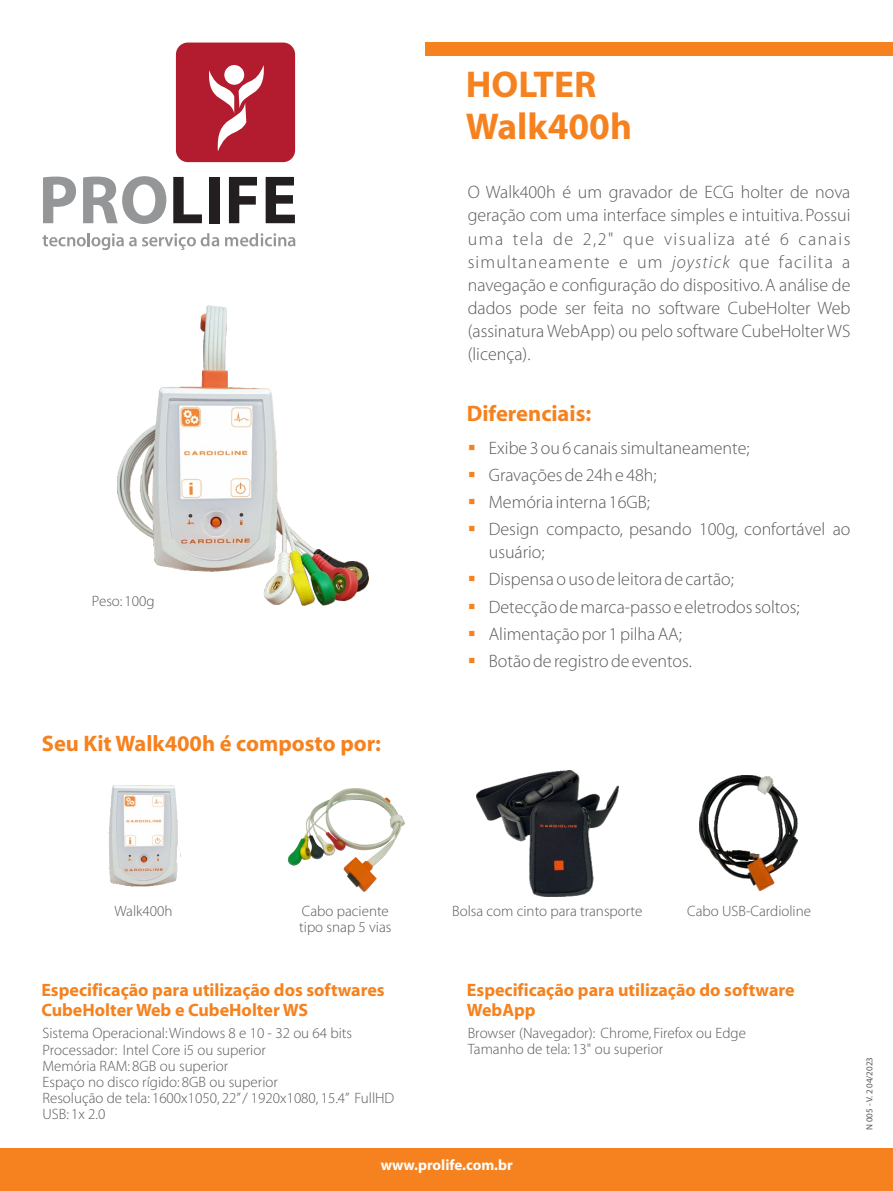
<style>
.page{position:relative;width:893px;height:1191px;background:#fff}
.page>*{position:absolute;margin:0;border:0;box-sizing:border-box;transform-origin:0 0}
.t1{font:37.5px/41.2px "Adobe Corp ID Myriad Bd";color:#f5821f}
.t2{font:22.5px "Adobe Corp ID Myriad Bd";color:#f5821f}
.t3{font:18px/23.2px "Adobe Corp ID Myriad Lt";color:#58595b;text-align:justify}
.t4{font:18px/19.8px "Adobe Corp ID Myriad Bd";color:#f5821f}
.t5{font:15px/16px "Adobe Corp ID Myriad Lt";color:#58595b}
.t6{font:15px "Adobe Corp ID Myriad Bd";color:#fff}
.t7{font:9px "Adobe Corp ID Myriad Rg";color:#58595b}
.s1{font-family:"Adobe Corp ID Myriad Lt It"}
.s2{color:#f5821f}
</style>
<div class="page">
<div style="left:425px;top:43px;width:468px;height:13px;background:#f5821f"></div>
<svg style="left:43px;top:177px;width:33px;height:46px"></svg>
<svg style="left:83px;top:176px;width:83px;height:48px"></svg>
<svg style="left:173px;top:177px;width:29px;height:46px"></svg>
<div style="left:209px;top:177px;width:10px;height:46px;background:#231f20"></div>
<svg style="left:229px;top:177px;width:28px;height:46px"></svg>
<svg style="left:266px;top:177px;width:29px;height:46px"></svg>
<svg style="left:43px;top:233px;width:176px;height:17px"></svg>
<svg style="left:225px;top:233px;width:70px;height:13px"></svg>
<svg style="left:176px;top:43px;width:119px;height:119px;background:#ba3545"></svg>
<div style="left:0;top:1148px;width:893px;height:43px;background:#f5821f"></div>
<img style="left:118px;top:306px;width:250px;height:300px">
<img style="left:699px;top:775px;width:99px;height:115px">
<img style="left:476px;top:770px;width:142px;height:126px">
<img style="left:108px;top:785px;width:74px;height:102px">
<img style="left:311px;top:793px;width:94px;height:99px">
<p class="t5" style="left:92px;top:594px;width:64px">Peso: 100g</p>
<p class="t2" style="left:42px;top:734px;width:341px">Seu Kit Walk400h é composto por:</p>
<h1 class="t1" style="left:466px;top:67px;width:168px">HOLTER<br>Walk400h</h1>
<p class="t3" style="left:468px;top:182px;width:384px">O Walk400h é um gravador de ECG holter de nova geração com uma interface simples e intuitiva. Possui uma tela de 2,2" que visualiza até 6 canais simultaneamente e um <span class="s1">joystick</span> que facilita a navegação e configuração do dispositivo.A análise de dados pode ser feita no software CubeHolter Web (assinatura WebApp) ou pelo software CubeHolter WS (licença).</p>
<p class="t2" style="left:467px;top:405px;width:126px">Diferenciais:</p>
<p class="t3" style="left:468px;top:437px;width:283px"><span class="s2">▪</span> Exibe 3 ou 6 canais simultaneamente;</p>
<p class="t3" style="left:468px;top:465px;width:190px"><span class="s2">▪</span> Gravações de 24h e 48h;</p>
<p class="t3" style="left:468px;top:492px;width:184px"><span class="s2">▪</span> Memória interna 16GB;</p>
<p class="t3" style="left:489px;top:519px;width:363px;text-indent:-21px"><span class="s2">▪</span> Design compacto, pesando 100g, confortável ao usuário;</p>
<p class="t3" style="left:468px;top:569px;width:268px"><span class="s2">▪</span> Dispensa o uso de leitora de cartão;</p>
<p class="t3" style="left:468px;top:596px;width:333px"><span class="s2">▪</span> Detecção de marca-passo e eletrodos soltos;</p>
<p class="t3" style="left:468px;top:623px;width:216px"><span class="s2">▪</span> Alimentação por 1 pilha AA;</p>
<p class="t3" style="left:468px;top:650px;width:226px"><span class="s2">▪</span> Botão de registro de eventos.</p>
<p class="t5" style="left:114px;top:903px;width:60px">Walk400h</p>
<p class="t5" style="left:299px;top:903px;width:94px">Cabo paciente tipo snap 5 vias</p>
<p class="t5" style="left:452px;top:903px;width:192px">Bolsa com cinto para transporte</p>
<p class="t5" style="left:687px;top:903px;width:125px">Cabo USB-Cardioline</p>
<p class="t4" style="left:467px;top:981px;width:329px">Especificação para utilização do software<br>WebApp</p>
<p class="t5" style="left:468px;top:1026px;width:280px">Browser (Navegador): Chrome, Firefox ou Edge<br>Tamanho de tela: 13" ou superior</p>
<p class="t4" style="left:41px;top:981px;width:345px">Especificação para utilização dos softwares<br>CubeHolter Web e CubeHolter WS</p>
<p class="t5" style="left:43px;top:1026px;width:353px">Sistema Operacional:Windows 8 e 10 - 32 ou 64 bits Processador: Intel Core i5 ou superior<br>Memória RAM: 8GB ou superior<br>Espaço no disco rígido: 8GB ou superior<br>Resolução de tela: 1600x1050, 22” / 1920x1080, 15.4” FullHD USB: 1x 2.0</p>
<p class="t6" style="left:381px;top:1159px;width:134px">www.prolife.com.br</p>
<p class="t7" style="left:866px;top:1130px;width:74px;rotate:-90deg">N 005 - V. 2 04/2023</p>
</div>
